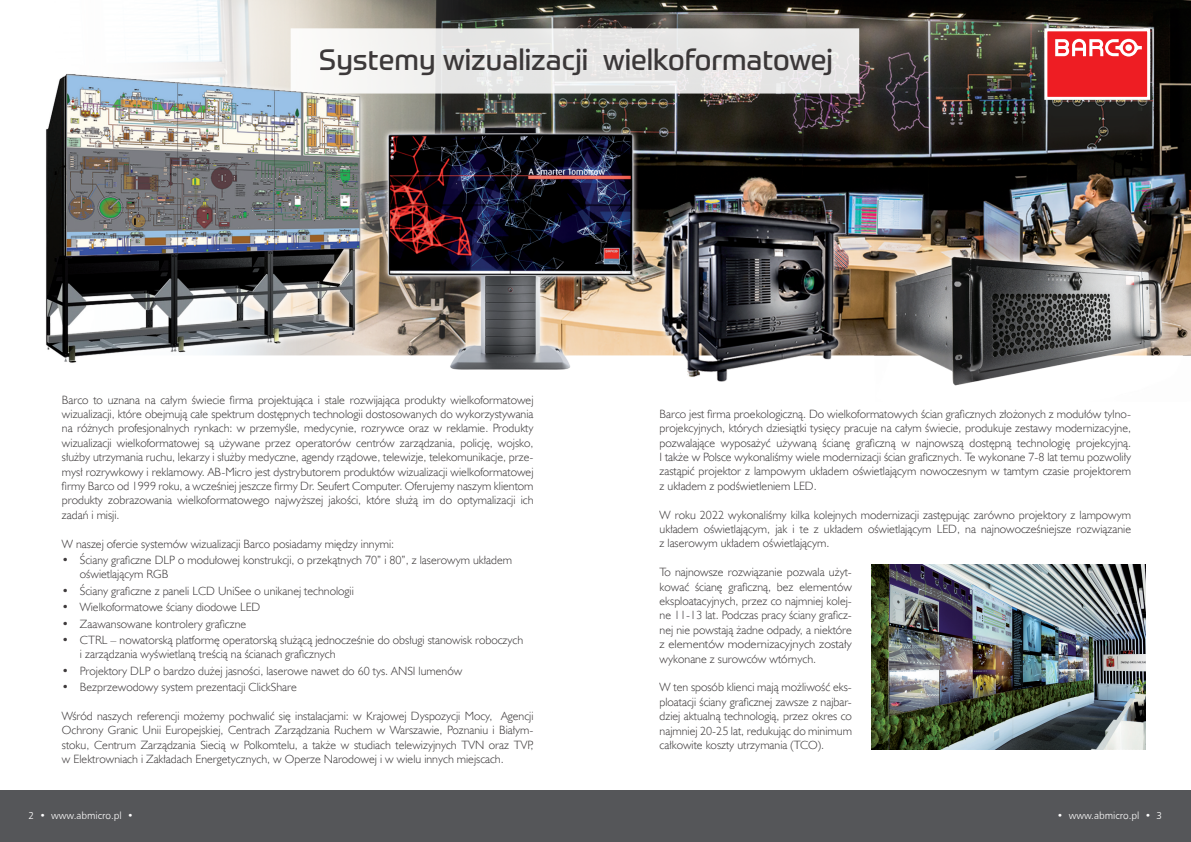
<style>
.page{position:relative;width:1191px;height:842px;background:#fff}
.page>*{position:absolute;margin:0;border:0;box-sizing:border-box;transform-origin:0 0}
.t1{font:29px "Prometo";color:#231f20}
.t2{font:12px/14.4px "Humanst 521 Lt EU";color:#231f20;text-align:justify}
.t3{font:10px "Humnst 777 Lt EU";color:#fff}
</style>
<div class="page">
<div style="left:0;top:791px;width:1191px;height:51px;background:#555659"></div>
<img style="left:177px;top:0;width:1014px;height:386px">
<div style="left:1045px;top:30px;width:103px;height:68px;background:#ee1d23"></div>
<svg style="left:1055px;top:39px;width:86px;height:18px"></svg>
<div style="left:1044px;top:28px;width:106px;height:72px;border:3px solid #fff"></div>
<svg style="left:291px;top:28px;width:568px;height:66px"></svg>
<img style="left:46px;top:64px;width:330px;height:309px">
<img style="left:871px;top:565px;width:274px;height:184px">
<h1 class="t1" style="left:320px;top:42px;width:515px">Systemy wizualizacji wielkoformatowej</h1>
<p class="t2" style="left:62px;top:392px;width:473px">Barco to uznana na całym świecie firma projektująca i stale rozwijająca produkty wielkoformatowej wizualizacji, które obejmują całe spektrum dostępnych technologii dostosowanych do wykorzystywania na różnych profesjonalnych rynkach: w przemyśle, medycynie, rozrywce oraz w reklamie. Produkty wizualizacji wielkoformatowej są używane przez operatorów centrów zarządzania, policję, wojsko, służby utrzymania ruchu, lekarzy i służby medyczne, agendy rządowe, telewizje, telekomunikacje, prze&shy;mysł rozrywkowy i reklamowy. AB-Micro jest dystrybutorem produktów wizualizacji wielkoformatowej firmy Barco od 1999 roku, a wcześniej jeszcze firmy Dr. Seufert Computer. Oferujemy naszym klientom produkty zobrazowania wielkoformatowego najwyższej jakości, które służą im do optymalizacji ich zadań i misji.</p>
<p class="t2" style="left:62px;top:536px;width:334px">W naszej ofercie systemów wizualizacji Barco posiadamy między innymi:</p>
<p class="t2" style="left:80px;top:553px;width:433px;text-indent:-18px">• Ściany graficzne DLP o modułowej konstrukcji, o przekątnych 70” i 80”, z laserowym układem oświetlającym RGB</p>
<p class="t2" style="left:62px;top:583px;width:293px">• Ściany graficzne z paneli LCD UniSee o unikanej technologii</p>
<p class="t2" style="left:62px;top:600px;width:200px">• Wielkoformatowe ściany diodowe LED</p>
<p class="t2" style="left:62px;top:616px;width:186px">• Zaawansowane kontrolery graficzne</p>
<p class="t2" style="left:80px;top:632px;width:445px;text-indent:-18px">• CTRL – nowatorską platformę operatorską służącą jednocześnie do obsługi stanowisk roboczych i zarządzania wyświetlaną treścią na ścianach graficznych</p>
<p class="t2" style="left:62px;top:663px;width:402px">• Projektory DLP o bardzo dużej jasności, laserowe nawet do 60 tys. ANSI lumenów</p>
<p class="t2" style="left:62px;top:680px;width:236px">• Bezprzewodowy system prezentacji ClickShare</p>
<p class="t2" style="left:62px;top:708px;width:473px">Wśród naszych referencji możemy pochwalić się instalacjami: w Krajowej Dyspozycji Mocy, Agencji Ochrony Granic Unii Europejskiej, Centrach Zarządzania Ruchem w Warszawie, Poznaniu i Białym&shy;stoku, Centrum Zarządzania Siecią w Polkomtelu, a także w studiach telewizyjnych TVN oraz TVP, w Elektrowniach i Zakładach Energetycznych, w Operze Narodowej i w wielu innych miejscach.</p>
<p class="t2" style="left:659px;top:406px;width:473px">Barco jest firma proekologiczną. Do wielkoformatowych ścian graficznych złożonych z modułów tylno&shy;projekcyjnych, których dziesiątki tysięcy pracuje na całym świecie, produkuje zestawy modernizacyjne, pozwalające wyposażyć używaną ścianę graficzną w najnowszą dostępną technologię projekcyjną.<br>I także w Polsce wykonaliśmy wiele modernizacji ścian graficznych. Te wykonane 7-8 lat temu pozwoliły zastąpić projektor z lampowym układem oświetlającym nowoczesnym w tamtym czasie projektorem z układem z podświetleniem LED.</p>
<p class="t2" style="left:659px;top:507px;width:473px">W roku 2022 wykonaliśmy kilka kolejnych modernizacji zastępując zarówno projektory z lampowym układem oświetlającym, jak i te z układem oświetlającym LED, na najnowocześniejsze rozwiązanie z laserowym układem oświetlającym.</p>
<p class="t2" style="left:659px;top:565px;width:194px">To najnowsze rozwiązanie pozwala użyt&shy;kować ścianę graficzną, bez elementów eksploatacyjnych, przez co najmniej kolej&shy;ne 11-13 lat. Podczas pracy ściany graficz&shy;nej nie powstają żadne odpady, a niektóre z elementów modernizacyjnych zostały wykonane z surowców wtórnych.</p>
<p class="t2" style="left:659px;top:680px;width:194px">W ten sposób klienci mają możliwość eks&shy;ploatacji ściany graficznej zawsze z najbar&shy;dziej aktualną technologią, przez okres co najmniej 20-25 lat, redukując do minimum całkowite koszty utrzymania (TCO).</p>
<p class="t3" style="left:29px;top:809px;width:106px">2 • www.abmicro.pl •</p>
<p class="t3" style="left:1057px;top:810px;width:106px">• www.abmicro.pl • 3</p>
</div>
